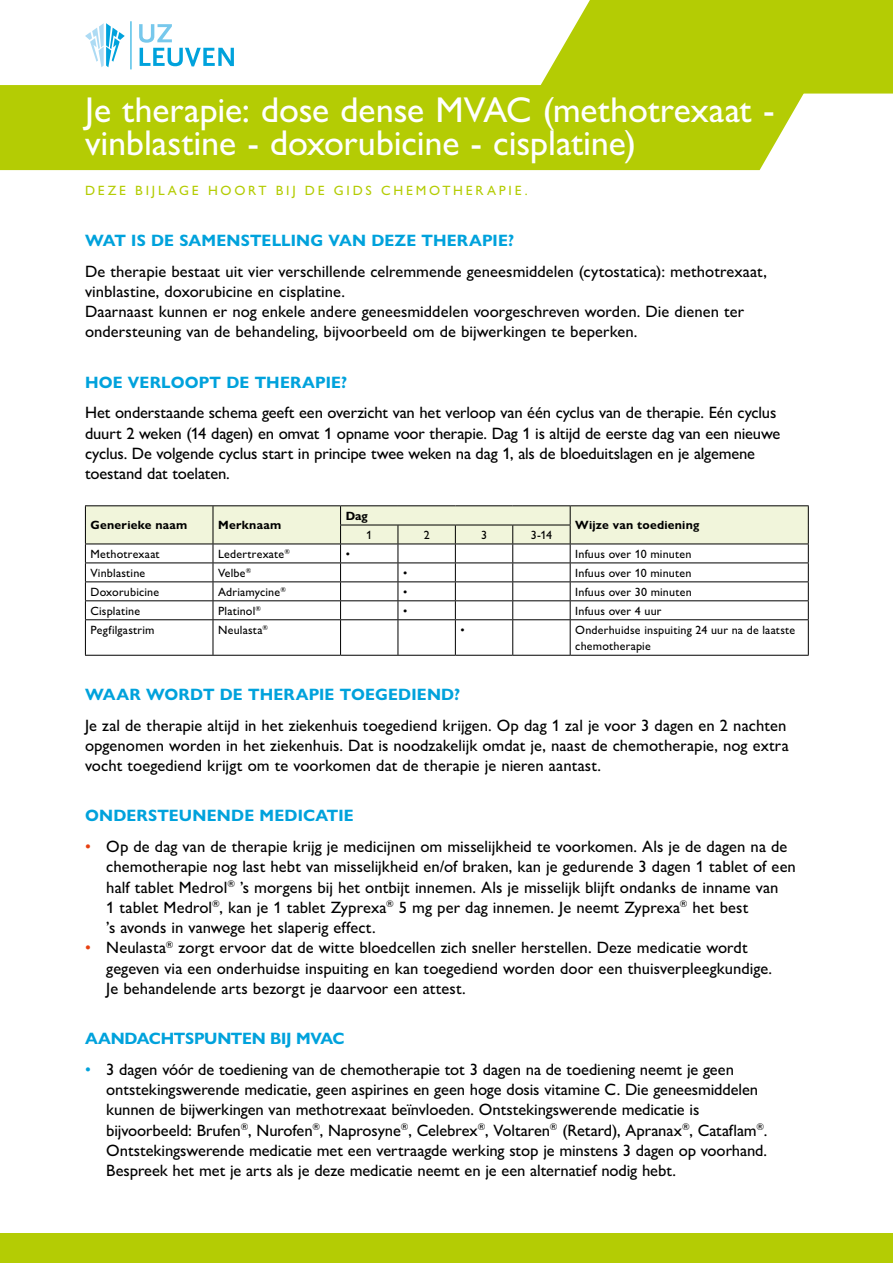
<style>
.page{position:relative;width:893px;height:1263px;background:#fff}
.page>*{position:absolute;margin:0;border:0;box-sizing:border-box;transform-origin:0 0}
.t1{font:500 36px/33px "Gill Sans Nova";letter-spacing:-.005em;color:#fff}
.t2{font:500 16.5px/20.2px "Gill Sans Nova";color:#000}
.t3{font:700 16.5px "Gill Sans Nova";letter-spacing:.01em;color:#00a2dc}
.t4{font:700 16.5px "Gill Sans Nova";letter-spacing:-.015em;color:#00a2dc}
.t5{font:500 13.5px "Gill Sans Nova";letter-spacing:.205em;color:#b4cc04}
.t6{font:500 12px/16.5px "Gill Sans Nova";letter-spacing:.015em;color:#000}
.t7{font:700 12px "Gill Sans Nova";letter-spacing:.02em;color:#000}
.s1{color:#e74011}
.s2{color:#00a2dc}
</style>
<div class="page">
<div style="left:0;top:85px;width:804px;height:85px;background:#b4cc04"></div>
<svg style="left:536px;top:0;width:357px;height:94px;background:#b9cf16"></svg>
<div style="left:0;top:1233px;width:893px;height:30px;background:#b4cc04"></div>
<hr style="left:130px;top:21px;width:1px;height:48px;background:#00a2dc">
<svg style="left:139px;top:24px;width:95px;height:42px"></svg>
<svg style="left:85px;top:23px;width:40px;height:44px"></svg>
<hr style="left:85px;top:505px;width:128px;height:1px;background:#000">
<hr style="left:213px;top:505px;width:128px;height:1px;background:#000">
<hr style="left:341px;top:505px;width:57px;height:1px;background:#000">
<hr style="left:398px;top:505px;width:57px;height:1px;background:#000">
<hr style="left:455px;top:505px;width:58px;height:1px;background:#000">
<hr style="left:513px;top:505px;width:57px;height:1px;background:#000">
<hr style="left:570px;top:505px;width:239px;height:1px;background:#000">
<svg style="left:85px;top:506px;width:724px;height:113px"></svg>
<hr style="left:85px;top:619px;width:128px;height:1px;background:#000">
<hr style="left:85px;top:620px;width:1px;height:35px;background:#000">
<hr style="left:213px;top:619px;width:128px;height:1px;background:#000">
<hr style="left:213px;top:620px;width:1px;height:35px;background:#000">
<hr style="left:341px;top:619px;width:57px;height:1px;background:#000">
<hr style="left:340px;top:620px;width:1px;height:35px;background:#000">
<hr style="left:398px;top:619px;width:57px;height:1px;background:#000">
<hr style="left:398px;top:620px;width:1px;height:35px;background:#000">
<hr style="left:455px;top:619px;width:58px;height:1px;background:#000">
<hr style="left:455px;top:620px;width:1px;height:35px;background:#000">
<hr style="left:513px;top:619px;width:57px;height:1px;background:#000">
<hr style="left:512px;top:620px;width:1px;height:35px;background:#000">
<hr style="left:570px;top:619px;width:239px;height:1px;background:#000">
<hr style="left:570px;top:620px;width:1px;height:35px;background:#000">
<hr style="left:808px;top:620px;width:1px;height:35px;background:#000">
<hr style="left:85px;top:655px;width:128px;height:1px;background:#000">
<hr style="left:213px;top:655px;width:128px;height:1px;background:#000">
<hr style="left:341px;top:655px;width:57px;height:1px;background:#000">
<hr style="left:398px;top:655px;width:57px;height:1px;background:#000">
<hr style="left:455px;top:655px;width:58px;height:1px;background:#000">
<hr style="left:513px;top:655px;width:57px;height:1px;background:#000">
<hr style="left:570px;top:655px;width:239px;height:1px;background:#000">
<h1 class="t1" style="left:85px;top:93px;width:691px">Je therapie: dose dense MVAC (methotrexaat - vinblastine - doxorubicine - cisplatine)</h1>
<p class="t5" style="left:85px;top:182px;width:444px">DEZE BIJLAGE HOORT BIJ DE GIDS CHEMOTHERAPIE.</p>
<p class="t3" style="left:85px;top:230px;width:431px">WAT IS DE SAMENSTELLING VAN DEZE THERAPIE?</p>
<p class="t2" style="left:85px;top:261px;width:684px">De therapie bestaat uit vier verschillende celremmende geneesmiddelen (cytostatica): methotrexaat, vinblastine, doxorubicine en cisplatine.<br>Daarnaast kunnen er nog enkele andere geneesmiddelen voorgeschreven worden. Die dienen ter ondersteuning van de behandeling, bijvoorbeeld om de bijwerkingen te beperken.</p>
<p class="t3" style="left:85px;top:372px;width:264px">HOE VERLOOPT DE THERAPIE?</p>
<p class="t2" style="left:85px;top:402px;width:697px">Het onderstaande schema geeft een overzicht van het verloop van één cyclus van de therapie. Eén cyclus duurt 2 weken (14 dagen) en omvat 1 opname voor therapie. Dag 1 is altijd de eerste dag van een nieuwe cyclus. De volgende cyclus start in principe twee weken na dag 1, als de bloeduitslagen en je algemene toestand dat toelaten.</p>
<p class="t7" style="left:91px;top:518px;width:98px">Generieke naam</p>
<p class="t7" style="left:218px;top:518px;width:65px">Merknaam</p>
<p class="t7" style="left:346px;top:508px;width:24px">Dag</p>
<p class="t6" style="left:366px;top:526px;width:7px">1</p>
<p class="t6" style="left:424px;top:526px;width:7px">2</p>
<p class="t6" style="left:481px;top:526px;width:7px">3</p>
<p class="t6" style="left:531px;top:526px;width:23px">3-14</p>
<p class="t7" style="left:575px;top:518px;width:126px">Wijze van toediening</p>
<p class="t6" style="left:91px;top:545px;width:71px">Methotrexaat</p>
<p class="t6" style="left:218px;top:545px;width:73px">Ledertrexate<sup>®</sup></p>
<p class="t6" style="left:346px;top:545px;width:6px">•</p>
<p class="t6" style="left:575px;top:545px;width:118px">Infuus over 10 minuten</p>
<p class="t6" style="left:91px;top:564px;width:56px">Vinblastine</p>
<p class="t6" style="left:218px;top:564px;width:35px">Velbe<sup>®</sup></p>
<p class="t6" style="left:403px;top:564px;width:6px">•</p>
<p class="t6" style="left:575px;top:564px;width:118px">Infuus over 10 minuten</p>
<p class="t6" style="left:91px;top:583px;width:70px">Doxorubicine</p>
<p class="t6" style="left:218px;top:583px;width:69px">Adriamycine<sup>®</sup></p>
<p class="t6" style="left:403px;top:583px;width:6px">•</p>
<p class="t6" style="left:575px;top:583px;width:118px">Infuus over 30 minuten</p>
<p class="t6" style="left:91px;top:602px;width:51px">Cisplatine</p>
<p class="t6" style="left:218px;top:602px;width:45px">Platinol<sup>®</sup></p>
<p class="t6" style="left:403px;top:602px;width:6px">•</p>
<p class="t6" style="left:575px;top:602px;width:88px">Infuus over 4 uur</p>
<p class="t6" style="left:91px;top:621px;width:66px">Pegfilgastrim</p>
<p class="t6" style="left:218px;top:621px;width:52px">Neulasta<sup>®</sup></p>
<p class="t6" style="left:460px;top:621px;width:6px">•</p>
<p class="t6" style="left:575px;top:621px;width:222px">Onderhuidse inspuiting 24 uur na de laatste chemotherapie</p>
<p class="t3" style="left:85px;top:684px;width:377px">WAAR WORDT DE THERAPIE TOEGEDIEND?</p>
<p class="t2" style="left:85px;top:715px;width:705px">Je zal de therapie altijd in het ziekenhuis toegediend krijgen. Op dag 1 zal je voor 3 dagen en 2 nachten opgenomen worden in het ziekenhuis. Dat is noodzakelijk omdat je, naast de chemotherapie, nog extra vocht toegediend krijgt om te voorkomen dat de therapie je nieren aantast.</p>
<p class="t3" style="left:85px;top:805px;width:270px">ONDERSTEUNENDE MEDICATIE</p>
<p class="t2" style="left:106px;top:836px;width:691px;text-indent:-21px"><span class="s1">•</span> Op de dag van de therapie krijg je medicijnen om misselijkheid te voorkomen. Als je de dagen na de chemotherapie nog last hebt van misselijkheid en/of braken, kan je gedurende 3 dagen 1 tablet of een half tablet Medrol<sup>®</sup> ’s morgens bij het ontbijt innemen. Als je misselijk blijft ondanks de inname van<br>1 tablet Medrol<sup>®</sup>, kan je 1 tablet Zyprexa<sup>®</sup> 5 mg per dag innemen. Je neemt Zyprexa<sup>®</sup> het best<br>’s avonds in vanwege het slaperig effect.</p>
<p class="t2" style="left:106px;top:937px;width:667px;text-indent:-21px"><span class="s1">•</span> Neulasta<sup>®</sup> zorgt ervoor dat de witte bloedcellen zich sneller herstellen. Deze medicatie wordt gegeven via een onderhuidse inspuiting en kan toegediend worden door een thuisverpleegkundige.<br>Je behandelende arts bezorgt je daarvoor een attest.</p>
<p class="t4" style="left:85px;top:1028px;width:261px">AANDACHTSPUNTEN BIJ MVAC</p>
<p class="t2" style="left:106px;top:1059px;width:663px;text-indent:-21px"><span class="s2">•</span> 3 dagen vóór de toediening van de chemotherapie tot 3 dagen na de toediening neemt je geen ontstekingswerende medicatie, geen aspirines en geen hoge dosis vitamine C. Die geneesmiddelen kunnen de bijwerkingen van methotrexaat beïnvloeden. Ontstekingswerende medicatie is bijvoorbeeld: Brufen<sup>®</sup>, Nurofen<sup>®</sup>, Naprosyne<sup>®</sup>, Celebrex<sup>®</sup>, Voltaren<sup>®</sup> (Retard), Apranax<sup>®</sup>, Cataflam<sup>®</sup>.<br>Ontstekingswerende medicatie met een vertraagde werking stop je minstens 3 dagen op voorhand.<br>Bespreek het met je arts als je deze medicatie neemt en je een alternatief nodig hebt.</p>
</div>
